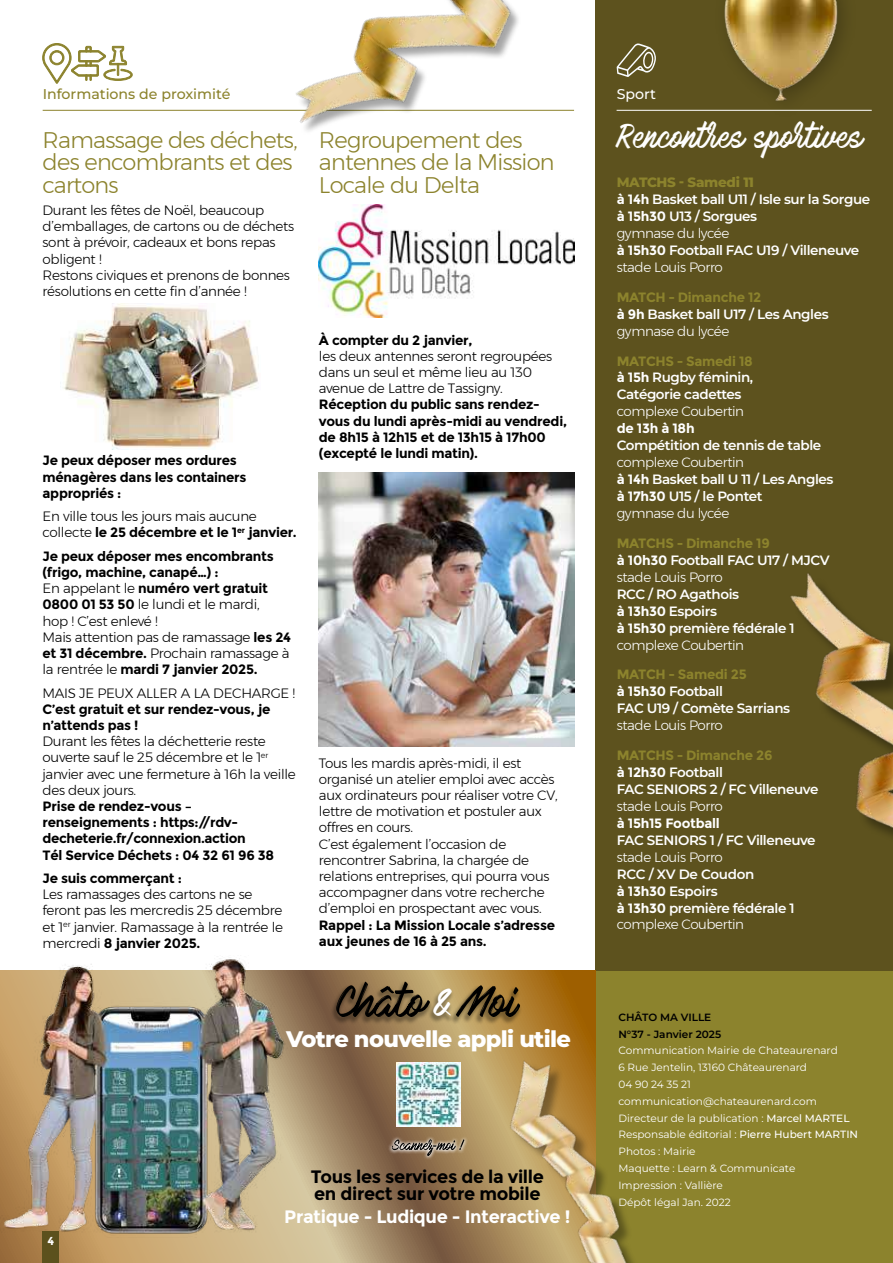
<style>
.page{position:relative;width:893px;height:1263px;background:#fff}
.page>*{position:absolute;margin:0;border:0;box-sizing:border-box;transform-origin:0 0}
.t1{font:46.35px "Hokia";color:#fff}
.t2{font:30px "Mark My Words";color:#fff}
.t3{font:300 22.5px/22.5px "Montserrat";letter-spacing:-.03em;color:#8c832d}
.t4{font:800 22.5px "Montserrat";letter-spacing:-.03em;color:#fff}
.t5{font:700 18px/16.5px "Montserrat";letter-spacing:-.02em;color:#000}
.t6{font:700 18px "Montserrat";letter-spacing:-.02em;color:#fff}
.t7{font:500 14.25px "Montserrat";color:#8c832d}
.t8{font:500 14.25px "Montserrat";color:#fff}
.t9{font:300 13.5px/16.2px "Montserrat";letter-spacing:-.02em;color:#000}
.t10{font:600 13.5px/17px "Montserrat";letter-spacing:-.03em;color:#fff}
.t11{font:700 13.5px/16.2px "Montserrat";letter-spacing:-.02em;color:#000}
.t12{font:300 13.5px "Montserrat";letter-spacing:-.03em;color:#fff}
.t13{font:700 13.5px "Montserrat";letter-spacing:-.02em;color:#fff}
.t14{font:700 11.55px "Montserrat";color:#fff}
.t15{font:10.5px/16.8px "Montserrat";color:#fff}
.t16{font:600 10.5px/16.8px "Montserrat";color:#000}
.s1{font-weight:700}
.s2{font-weight:300}
.s3{font-weight:800;color:#8c832d}
.s4{font-weight:700;color:#8c832d}
.s5{font-weight:500}
</style>
<div class="page">
<div style="left:595px;top:0;width:298px;height:999px;background:#5d521e"></div>
<div style="left:595px;top:971px;width:298px;height:292px;background:#8c832d"></div>
<svg style="left:0;top:971px;width:595px;height:292px;background:#a4855b"></svg>
<img style="left:396px;top:1062px;width:64px;height:65px">
<svg style="left:388px;top:1135px;width:80px;height:25px"></svg>
<svg style="left:392px;top:1139px;width:72px;height:17px"></svg>
<div style="left:427px;top:987px;width:28px;height:37px;background:#000;opacity:.35"></div>
<div style="left:450px;top:984px;width:73px;height:41px;background:#000;opacity:.35"></div>
<svg style="left:456px;top:985px;width:64px;height:33px;background:#68532d"></svg>
<div style="left:330px;top:981px;width:102px;height:44px;background:#000;opacity:.35"></div>
<svg style="left:336px;top:980px;width:94px;height:37px;background:#5f4e34"></svg>
<img style="left:0;top:958px;width:290px;height:279px">
<img style="left:319px;top:204px;width:255px;height:114px">
<svg style="left:42px;top:43px;width:91px;height:41px"></svg>
<hr style="left:43px;top:110px;width:531px;height:1px;background:#8c832d">
<img style="left:319px;top:472px;width:255px;height:275px">
<img style="left:63px;top:304px;width:195px;height:145px">
<img style="left:261px;top:0;width:296px;height:131px">
<div style="left:793px;top:577px;width:100px;height:398px;background:#5d521e"></div>
<img style="left:790px;top:573px;width:103px;height:263px">
<img style="left:477px;top:1042px;width:156px;height:221px">
<img style="left:724px;top:0;width:118px;height:101px">
<div style="left:43px;top:1231px;width:16px;height:32px;background:#5c511d"></div>
<hr style="left:617px;top:110px;width:255px;height:1px;background:#fff">
<svg style="left:617px;top:43px;width:39px;height:34px"></svg>
<p class="t7" style="left:43px;top:84px;width:189px">Informations de proximité</p>
<h3 class="t3" style="left:43px;top:128px;width:257px">Ramassage des déchets, des encombrants et des cartons</h3>
<p class="t9" style="left:43px;top:202px;width:253px">Durant les fêtes de Noël, beaucoup d’emballages, de cartons ou de déchets sont à prévoir, cadeaux et bons repas obligent !<br>Restons civiques et prenons de bonnes résolutions en cette fin d’année !</p>
<p class="t11" style="left:43px;top:452px;width:206px">Je peux déposer mes ordures ménagères dans les containers appropriés :</p>
<p class="t9" style="left:43px;top:508px;width:256px">En ville tous les jours mais aucune collecte <span class="s1">le 25 décembre et le 1</span><sup>er</sup> <span class="s1">janvier.</span></p>
<p class="t11" style="left:43px;top:548px;width:250px">Je peux déposer mes encombrants (frigo, machine, canapé…) :<br><span class="s2">En appelant le</span> numéro vert gratuit<br>0800 01 53 50 <span class="s2">le lundi et le mardi,<br>hop ! C’est enlevé !<br>Mais attention pas de ramassage</span> les 24 et 31 décembre. <span class="s2">Prochain ramassage à la rentrée le</span> mardi 7 janvier 2025.</p>
<p class="t9" style="left:43px;top:684px;width:254px">MAIS JE PEUX ALLER A LA DECHARGE !</p>
<p class="t11" style="left:43px;top:701px;width:229px">C’est gratuit et sur rendez-vous, je n’attends pas !</p>
<p class="t9" style="left:43px;top:733px;width:255px">Durant les fêtes la déchetterie reste ouverte sauf le 25 décembre et le 1<sup>er </sup>janvier avec une fermeture à 16h la veille des deux jours.</p>
<p class="t11" style="left:43px;top:798px;width:233px">Prise de rendez-vous – renseignements : https://rdv&shy;decheterie.fr/connexion.action<br>Tél Service Déchets : 04 32 61 96 38</p>
<p class="t11" style="left:43px;top:870px;width:141px">Je suis commerçant :</p>
<p class="t9" style="left:43px;top:886px;width:242px">Les ramassages des cartons ne se feront pas les mercredis 25 décembre et 1<sup>er</sup> janvier. Ramassage à la rentrée le mercredi <span class="s1">8 janvier 2025.</span></p>
<h3 class="t3" style="left:319px;top:128px;width:237px">Regroupement des antennes de la Mission<br>Locale du Delta</h3>
<p class="t11" style="left:319px;top:332px;width:155px">À compter du 2 janvier,</p>
<p class="t9" style="left:319px;top:348px;width:235px">les deux antennes seront regroupées dans un seul et même lieu au 130 avenue de Lattre de Tassigny.</p>
<p class="t11" style="left:319px;top:396px;width:250px">Réception du public sans rendez&shy;vous du lundi après-midi au vendredi, de 8h15 à 12h15 et de 13h15 à 17h00 (excepté le lundi matin).</p>
<p class="t9" style="left:319px;top:754px;width:240px">Tous les mardis après-midi, il est organisé un atelier emploi avec accès aux ordinateurs pour réaliser votre CV, lettre de motivation et postuler aux offres en cours.<br>C’est également l’occasion de rencontrer Sabrina, la chargée de relations entreprises, qui pourra vous accompagner dans votre recherche d’emploi en prospectant avec vous.</p>
<p class="t11" style="left:319px;top:917px;width:238px">Rappel : La Mission Locale s’adresse aux jeunes de 16 à 25 ans.</p>
<h1 class="t1" style="left:434px;top:975px;width:17px">&amp;</h1>
<h3 class="t4" style="left:286px;top:1023px;width:286px">Votre nouvelle appli utile</h3>
<p class="t14" style="left:47px;top:1234px;width:8px">4</p>
<h3 class="t5" style="left:311px;top:1168px;width:234px">Tous les services de la ville en direct sur votre mobile</h3>
<h3 class="t6" style="left:284px;top:1206px;width:288px">Pratique - Ludique - Interactive !</h3>
<p class="t8" style="left:617px;top:84px;width:41px">Sport</p>
<h2 class="t2" style="left:617px;top:120px;width:248px">Rencontres sportives</h2>
<p class="t10" style="left:617px;top:174px;width:255px"><span class="s3">MATCHS - Samedi 11<br></span><span class="s1">à 14h</span> Basket ball U11 / Isle sur la Sorgue <span class="s1">à 15h30</span> U13 / Sorgues<br><span class="s2">gymnase du lycée<br></span><span class="s1">à 15h30</span> Football FAC U19 / Villeneuve <span class="s2">stade Louis Porro</span></p>
<p class="t10" style="left:617px;top:288px;width:213px"><span class="s4">MATCH - Dimanche 12<br></span><span class="s1">à 9h</span> Basket ball U17 / Les Angles <span class="s2">gymnase du lycée</span></p>
<p class="t10" style="left:617px;top:352px;width:138px;text-align:justify"><span class="s4">MATCHS - Samedi 18 </span><span class="s1">à 15h</span> Rugby féminin, Catégorie cadettes</p>
<p class="t12" style="left:617px;top:401px;width:129px">complexe Coubertin</p>
<p class="t13" style="left:617px;top:421px;width:79px">de 13h à 18h</p>
<p class="t10" style="left:617px;top:436px;width:206px">Compétition de tennis de table</p>
<p class="t10" style="left:617px;top:453px;width:218px"><span class="s2">complexe Coubertin<br></span><span class="s1">à 14h</span> Basket ball U 11 / Les Angles <span class="s1">à 17h30</span> U15 / le Pontet<br><span class="s2">gymnase du lycée</span></p>
<p class="t10" style="left:617px;top:534px;width:214px"><span class="s4">MATCHS - Dimanche 19<br></span><span class="s1">à 10h30</span> Football FAC U17 / MJCV <span class="s2">stade Louis Porro</span></p>
<p class="t10" style="left:617px;top:585px;width:179px">RCC / RO Agathois<br><span class="s1">à 13h30</span> Espoirs<br><span class="s1">à 15h30</span> première fédérale 1 <span class="s2">complexe Coubertin</span></p>
<p class="t10" style="left:617px;top:665px;width:175px"><span class="s4">MATCH - Samedi 25<br></span><span class="s1">à 15h30</span> Football<br>FAC U19 / Comète Sarrians</p>
<p class="t12" style="left:617px;top:715px;width:108px">stade Louis Porro</p>
<p class="t10" style="left:617px;top:746px;width:203px"><span class="s4">MATCHS - Dimanche 26<br></span><span class="s1">à 12h30</span> Football<br>FAC SENIORS 2 / FC Villeneuve</p>
<p class="t12" style="left:617px;top:796px;width:108px">stade Louis Porro</p>
<p class="t13" style="left:617px;top:815px;width:105px">à 15h15 Football</p>
<p class="t10" style="left:617px;top:831px;width:200px">FAC SENIORS 1 / FC Villeneuve</p>
<p class="t12" style="left:617px;top:847px;width:108px">stade Louis Porro</p>
<p class="t10" style="left:617px;top:865px;width:179px">RCC / XV De Coudon<br><span class="s1">à 13h30</span> Espoirs<br><span class="s1">à 13h30</span> première fédérale 1 <span class="s2">complexe Coubertin</span></p>
<p class="t16" style="left:618px;top:1008px;width:104px">CHÂTO MA VILLE<br>N°37 - Janvier 2025</p>
<p class="t15" style="left:618px;top:1042px;width:241px">Communication Mairie de Chateaurenard<br>6 Rue Jentelin, 13160 Châteaurenard<br>04 90 24 35 21 communication@chateaurenard.com<br>Directeur de la publication : <span class="s5">Marcel MARTEL<br></span>Responsable éditorial : <span class="s5">Pierre Hubert MARTIN<br></span>Photos : Mairie<br>Maquette : Learn &amp; Communicate<br>Impression : Vallière<br>Dépôt légal Jan. 2022</p>
</div>
